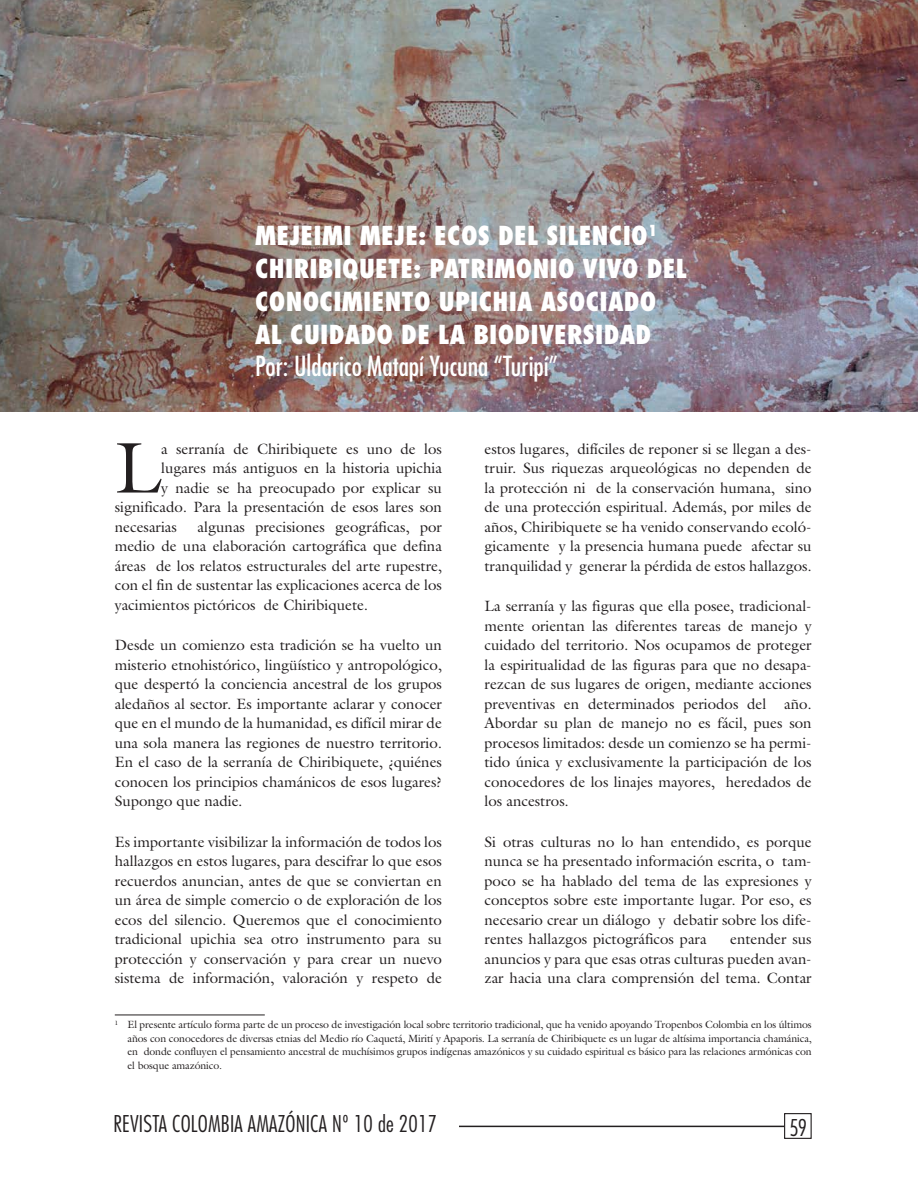
<style>
.page{position:relative;width:918px;height:1188px;background:#fff}
.page>*{position:absolute;margin:0;border:0;box-sizing:border-box;transform-origin:0 0}
.t1{font:72.3px "Galliard Std";color:#231f20}
.t2{font:condensed 27px "Futura Std";color:#fff}
.t3{font:800 condensed 25.5px/33px "Futura Std";letter-spacing:.01em;color:#fff}
.t4{font:300 condensed 22.5px "Futura Std";letter-spacing:.01em;color:#231f20}
.t5{font:15px/19.5px "Galliard Std";color:#231f20;text-align:justify}
.t6{font:10.5px/13.5px "Galliard Std";letter-spacing:-.01em;color:#231f20;text-align:justify}
</style>
<div class="page">
<hr style="left:459px;top:1126px;width:325px;height:1px;background:#231f20">
<div style="left:784px;top:1113px;width:28px;height:26px;border:1px solid #231f20"></div>
<img style="left:0;top:0;width:918px;height:411px">
<hr style="left:115px;top:1015px;width:150px;height:1px;background:#231f20">
<h3 class="t3" style="left:255px;top:219px;width:433px">MEJEIMI MEJE: ECOS DEL SILENCIO<sup>1<br></sup>CHIRIBIQUETE: PATRIMONIO VIVO DEL<br>CONOCIMIENTO UPICHIA ASOCIADO<br>AL CUIDADO DE LA BIODIVERSIDAD</h3>
<h2 class="t2" style="left:255px;top:351px;width:304px">Por: Uldarico Matapí Yucuna “Turipí”</h2>
<h1 class="t1" style="left:115px;top:441px;width:48px">L</h1>
<p class="t5" style="left:161px;top:440px;width:282px">a serranía de Chiribiquete es uno de los</p>
<p class="t5" style="left:161px;top:460px;width:282px">lugares más antiguos en la historia upichia</p>
<p class="t5" style="left:161px;top:479px;width:282px">y nadie se ha preocupado por explicar su</p>
<p class="t5" style="left:115px;top:499px;width:329px">significado. Para la presentación de esos lares son</p>
<p class="t5" style="left:115px;top:518px;width:64px">necesarias</p>
<p class="t5" style="left:115px;top:518px;width:329px;text-indent:83px">algunas precisiones geográficas, por medio de una elaboración cartográfica que defina áreas de los relatos estructurales del arte rupestre, con el fin de sustentar las explicaciones acerca de los yacimientos pictóricos de Chiribiquete.</p>
<p class="t5" style="left:115px;top:637px;width:329px">Desde un comienzo esta tradición se ha vuelto un misterio etnohistórico, lingüístico y antropológico, que despertó la conciencia ancestral de los grupos aledaños al sector. Es importante aclarar y conocer que en el mundo de la humanidad, es difícil mirar de una sola manera las regiones de nuestro territorio.<br>En el caso de la serranía de Chiribiquete, ¿quiénes conocen los principios chamánicos de esos lugares?<br>Supongo que nadie.</p>
<p class="t5" style="left:115px;top:833px;width:329px">Es importante visibilizar la información de todos los hallazgos en estos lugares, para descifrar lo que esos recuerdos anuncian, antes de que se conviertan en un área de simple comercio o de exploración de los ecos del silencio. Queremos que el conocimiento tradicional upichia sea otro instrumento para su protección y conservación y para crear un nuevo sistema de información, valoración y respeto de</p>
<p class="t5" style="left:485px;top:440px;width:329px">estos lugares, difíciles de reponer si se llegan a des&shy;truir. Sus riquezas arqueológicas no dependen de la protección ni de la conservación humana, sino de una protección espiritual. Además, por miles de años, Chiribiquete se ha venido conservando ecoló&shy;gicamente y la presencia humana puede afectar su tranquilidad y generar la pérdida de estos hallazgos.</p>
<p class="t5" style="left:485px;top:598px;width:329px">La serranía y las figuras que ella posee, tradicional&shy;mente orientan las diferentes tareas de manejo y cuidado del territorio. Nos ocupamos de proteger la espiritualidad de las figuras para que no desapa&shy;rezcan de sus lugares de origen, mediante acciones preventivas en determinados periodos del año.<br>Abordar su plan de manejo no es fácil, pues son procesos limitados: desde un comienzo se ha permi&shy;tido única y exclusivamente la participación de los conocedores de los linajes mayores, heredados de los ancestros.</p>
<p class="t5" style="left:485px;top:833px;width:329px">Si otras culturas no lo han entendido, es porque nunca se ha presentado información escrita, o tam&shy;poco se ha hablado del tema de las expresiones y conceptos sobre este importante lugar. Por eso, es necesario crear un diálogo y debatir sobre los dife&shy;rentes hallazgos pictográficos para</p>
<p class="t5" style="left:485px;top:931px;width:329px;text-indent:246px">entender sus anuncios y para que esas otras culturas pueden avan&shy;zar hacia una clara comprensión del tema. Contar</p>
<p class="t6" style="left:128px;top:1019px;width:686px;text-indent:-13px"><sup>1</sup> El presente artículo forma parte de un proceso de investigación local sobre territorio tradicional, que ha venido apoyando Tropenbos Colombia en los últimos años con conocedores de diversas etnias del Medio río Caquetá, Mirití y Apaporis. La serranía de Chiribiquete es un lugar de altísima importancia chamánica, en donde confluyen el pensamiento ancestral de muchísimos grupos indígenas amazónicos y su cuidado espiritual es básico para las relaciones armónicas con el bosque amazónico.</p>
<h3 class="t4" style="left:113px;top:1111px;width:325px">REVISTA COLOMBIA AMAZÓNICA Nº 10 de 2017</h3>
<h3 class="t4" style="left:789px;top:1115px;width:19px">59</h3>
</div>
